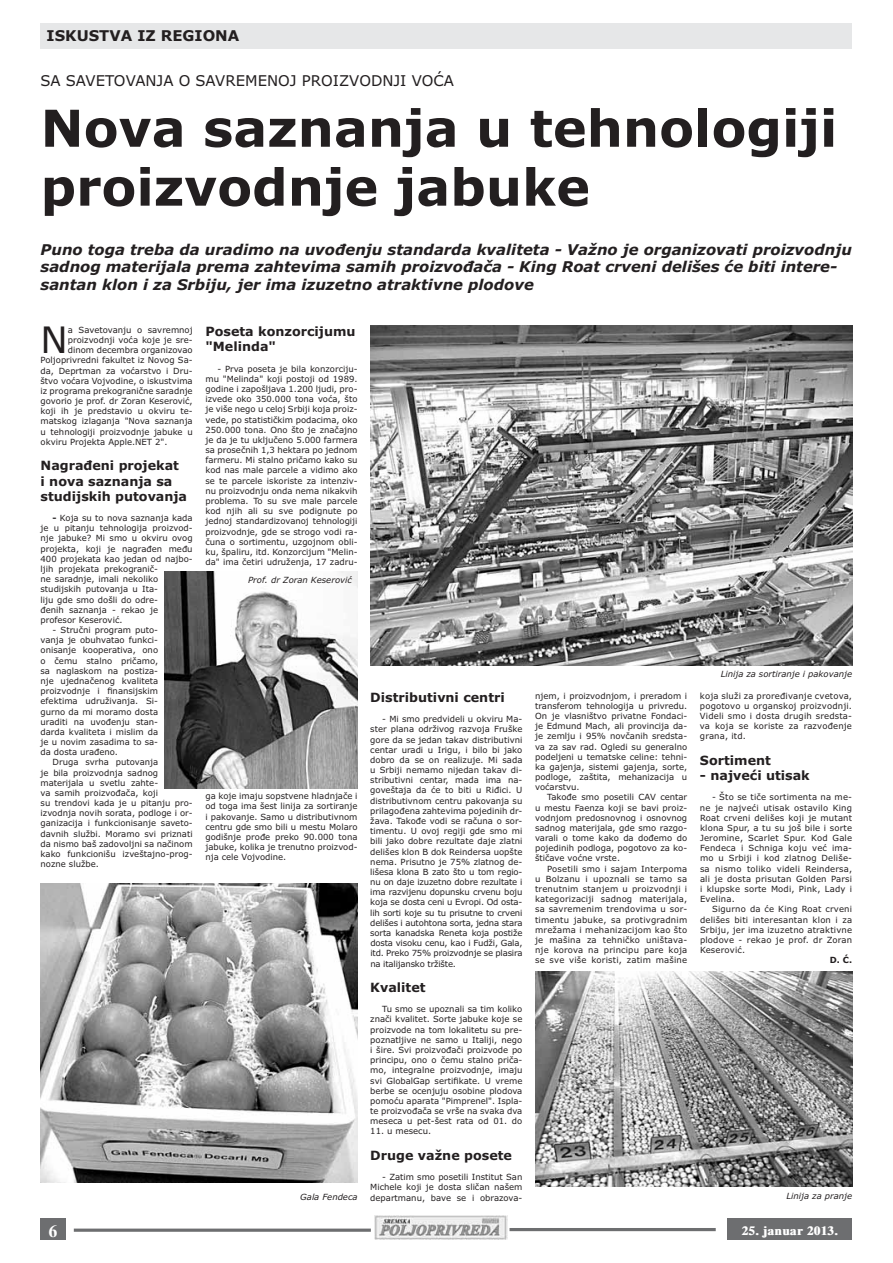
<style>
.page{position:relative;width:893px;height:1263px;background:#fff}
.page>*{position:absolute;margin:0;border:0;box-sizing:border-box;transform-origin:0 0}
.t1{font:700 50.85px/58.9px "Verdana";color:#231f20}
.t2{font:36.45px "Verdana";color:#231f20}
.t3{font:700 16.95px "YUC Times";color:#fff}
.t4{font:italic 700 14.85px/17.9px "Verdana";color:#231f20}
.t5{font:14.85px "Verdana";color:#231f20}
.t6{font:700 14.85px "Verdana";color:#231f20}
.t7{font:700 12.75px/15.3px "Verdana";color:#231f20}
.t8{font:700 12.75px "YUL Times";color:#fff}
.t9{font:8.55px/10.2px "Verdana";color:#231f20;text-align:justify}
.t10{font:italic 8.55px "Verdana";color:#231f20}
.t11{font:700 8.55px "Verdana";color:#231f20}
.s1{font-weight:700}
</style>
<div class="page">
<hr style="left:74px;top:1229px;width:297px;height:3px;background:#6d6e70">
<hr style="left:509px;top:1228px;width:207px;height:3px;background:#6d6e70">
<div style="left:41px;top:1219px;width:25px;height:21px;background:#6d6e70"></div>
<img style="left:374px;top:1215px;width:133px;height:25px">
<div style="left:728px;top:1219px;width:124px;height:21px;background:#6d6e70"></div>
<div style="left:41px;top:23px;width:811px;height:25px;background:#e6e7e8"></div>
<img style="left:370px;top:325px;width:482px;height:340px">
<img style="left:41px;top:883px;width:316px;height:299px">
<img style="left:535px;top:972px;width:317px;height:215px">
<img style="left:164px;top:571px;width:193px;height:218px">
<h3 class="t6" style="left:47px;top:30px;width:194px">IS KU STVA IZ RE GI O NA</h3>
<h3 class="t5" style="left:41px;top:74px;width:415px">SA SA VE TO VA NJA O SA VRE ME NOJ PRO IZ VOD NJI VO ĆA</h3>
<h1 class="t1" style="left:41px;top:103px;width:798px">No va sa zna nja u teh no lo gi ji pro iz vod nje ja bu ke</h1>
<p class="t4" style="left:41px;top:242px;width:813px">Pu no to ga tre ba da ura di mo na uvo đe nju stan dar da kva li te ta - Va žno je or ga ni zo va ti pro iz vod nju sad nog ma te ri ja la pre ma zah te vi ma sa mih pro iz vo đa ča - King Ro at cr ve ni de li šes će bi ti in te re&shy;san tan klon i za Sr bi ju, jer ima iz u zet no atrak tiv ne plo do ve</p>
<h2 class="t2" style="left:41px;top:326px;width:29px">N</h2>
<p class="t9" style="left:68px;top:325px;width:126px">a Sa ve to va nju o sa vrem noj</p>
<p class="t9" style="left:68px;top:336px;width:126px">pro iz vod nji vo ća ko je je sre-</p>
<p class="t9" style="left:68px;top:346px;width:126px">di nom de cem bra or ga ni zo vao</p>
<p class="t9" style="left:41px;top:356px;width:154px">Po ljo pri vred ni fa kul tet iz No vog Sa-</p>
<p class="t9" style="left:41px;top:366px;width:154px">da, De prt man za vo ćar stvo i Dru-</p>
<p class="t9" style="left:41px;top:376px;width:154px">štvo vo ća ra Voj vo di ne, o is ku stvi ma</p>
<p class="t9" style="left:41px;top:386px;width:154px">iz pro gra ma pre ko gra nič ne sa rad nje</p>
<p class="t9" style="left:41px;top:397px;width:154px">go vo rio je prof. dr Zo ran Ke se ro vić,</p>
<p class="t9" style="left:41px;top:407px;width:154px">ko ji ih je pred sta vio u okvi ru te-</p>
<p class="t9" style="left:41px;top:417px;width:154px">mat skog iz la ga nja "No va sa zna nja</p>
<p class="t9" style="left:41px;top:427px;width:154px">u teh no lo gi ji pro iz vod nje ja bu ke u</p>
<p class="t9" style="left:41px;top:437px;width:128px">okvi ru Pro jek ta Ap ple.NET 2".</p>
<h3 class="t7" style="left:41px;top:459px;width:148px">Na gra đe ni pro je kat<br>i no va sa zna nja sa stu dij skih pu to va nja</h3>
<p class="t9" style="left:41px;top:514px;width:154px;text-align:left;text-indent:12px"><span class="s1">-</span> Ko ja su to no va sa zna nja ka da je u pi ta nju teh no lo gi ja pro iz vod&shy;nje ja bu ke? Mi smo u okvi ru ovog pro jek ta, ko ji je na gra đen me đu<br>400 pro je ka ta kao je dan od naj bo&shy;ljih pro je ka ta pre ko gra nič-<br>ne sa rad nje, ima li ne ko li ko<br>stu dij skih pu to va nja u Ita-<br>li ju gde smo do šli do od re-<br>đe nih sa zna nja - re kao je<br>pro fe sor Ke se ro vić.</p>
<p class="t9" style="left:41px;top:626px;width:119px;text-indent:12px">- Struč ni pro gram pu to&shy;va nja je ob u hva tao funk ci&shy;o ni sa nje ko o pe ra ti va, ono o če mu stal no pri ča mo, sa na gla skom na po sti za&shy;nje ujed na če nog kva li te ta pro iz vod nje i fi nan sij skim efek ti ma udru ži va nja. Si&shy;gur no da mi mo ra mo do sta ura di ti na uvo đe nju stan&shy;dar da kva li te ta i mi slim da je u no vim za sa di ma to sa&shy;da do sta ura đe no.</p>
<p class="t9" style="left:41px;top:758px;width:154px;text-align:left;text-indent:12px">Dru ga svr ha pu to va nja<br>je bi la pro iz vod nja sad nog<br>ma te ri ja la u sve tlu zah te-<br>va sa mih pro iz vo đa ča, ko ji<br>su tren do vi ka da je u pi ta nju pro&shy;iz vod nja no vih so ra ta, pod lo ge i or&shy;ga ni za ci ja i funk ci o ni sa nje sa ve to&shy;dav nih slu žbi. Mo ra mo svi pri zna ti da ni smo baš za do volj ni sa na či nom ka ko funk ci o ni šu iz ve štaj no-prog&shy;no zne slu žbe.</p>
<h3 class="t7" style="left:205px;top:325px;width:152px">Po se ta kon zor ci ju mu "Me lin da"</h3>
<p class="t9" style="left:205px;top:364px;width:154px;text-indent:12px">- Pr va po se ta je bi la kon zor ci ju&shy;mu "Me lin da" ko ji po sto ji od 1989. go di ne i za po šlja va 1.200 lju di, pro&shy;iz ve de oko 350.000 to na vo ća, što je vi še ne go u ce loj Sr bi ji ko ja pro iz&shy;ve de, po sta ti stič kim po da ci ma, oko 250.000 to na. Ono što je zna čaj no je da je tu uklju če no 5.000 far me ra sa pro seč nih 1,3 hek ta ra po jed nom far me ru. Mi stal no pri ča mo ka ko su kod nas ma le par ce le a vi di mo ako se te par ce le is ko ri ste za in ten ziv&shy;nu pro iz vod nju on da ne ma ni ka kvih pro ble ma. To su sve ma le par ce le kod njih ali su sve po dig nu te po jed noj stan dar di zo va noj teh no lo gi ji pro iz vod nje, gde se stro go vo di ra&shy;ču na o sor ti men tu, uz goj nom ob li&shy;ku, špa li ru, itd. Kon zor ci jum "Me lin&shy;da" ima če ti ri udru že nja, 17 za dru-</p>
<p class="t10" style="left:248px;top:576px;width:105px">Prof. dr Zo ran Ke se ro vić</p>
<p class="t9" style="left:205px;top:792px;width:154px">ga ko je ima ju sop stve ne hlad nja če i od to ga ima šest li ni ja za sor ti ra nje i pa ko va nje. Sa mo u di stri bu tiv nom cen tru gde smo bi li u me stu Mo la ro go di šnje pro đe pre ko 90.000 to na ja bu ke, ko li ka je tre nut no pro iz vod&shy;nja ce le Voj vo di ne.</p>
<p class="t10" style="left:300px;top:1193px;width:59px">Ga la Fen de ca</p>
<h3 class="t7" style="left:370px;top:691px;width:136px">Di stri bu tiv ni cen tri</h3>
<p class="t9" style="left:370px;top:715px;width:154px;text-indent:12px">- Mi smo pred vi de li u okvi ru Ma&shy;ster pla na odr ži vog raz vo ja Fru ške go re da se je dan ta kav di stri bu tiv ni cen tar ura di u Iri gu, i bi lo bi ja ko do bro da se on re a li zu je. Mi sa da u Sr bi ji ne ma mo ni je dan ta kav di&shy;stri bu tiv ni cen tar, ma da ima na&shy;go ve šta ja da će to bi ti u Ri đi ci. U di stri bu tiv nom cen tru pa ko va nja su pri la go đe na zah te vi ma po je di nih dr&shy;ža va. Ta ko đe vo di se ra ču na o sor&shy;ti men tu. U ovoj re gi ji gde smo mi bi li ja ko do bre re zul ta te da je zlat ni de li šes klon B dok Re in der sa uop šte ne ma. Pri sut no je 75% zlat nog de&shy;li še sa klo na B za to što u tom re gi o&shy;nu on da je iz u zet no do bre re zul ta te i ima raz vi je nu do pun sku cr ve nu bo ju ko ja se do sta ce ni u Evro pi. Od osta&shy;lih sor ti ko je su tu pri sut ne to cr ve ni de li šes i autoh to na sor ta, jed na sta ra sor ta ka nad ska Re ne ta ko ja po sti že do sta vi so ku ce nu, kao i Fu dži, Ga la, itd. Pre ko 75% pro iz vod nje se pla si ra na ita li jan sko tr ži šte.</p>
<h3 class="t7" style="left:370px;top:981px;width:57px">Kva li tet</h3>
<p class="t9" style="left:370px;top:1005px;width:154px;text-indent:12px">Tu smo se upo zna li sa tim ko li ko zna či kva li tet. Sor te ja bu ke ko je se pro iz vo de na tom lo ka li te tu su pre&shy;po zna tlji ve ne sa mo u Ita li ji, ne go i ši re. Svi pro iz vo đa či pro iz vo de po prin ci pu, ono o če mu stal no pri ča&shy;mo, in te gral ne pro iz vod nje, ima ju svi Glo bal Gap ser ti fi ka te. U vre me ber be se oce nju ju oso bi ne plo do va po mo ću apa ra ta "Pim pre nel". Is pla&shy;te pro iz vo đa ča se vr še na sva ka dva me se ca u pet-šest ra ta od 01. do</p>
<p class="t9" style="left:370px;top:1127px;width:62px">11. u me se cu.</p>
<h3 class="t7" style="left:370px;top:1149px;width:143px">Dru ge va žne po se te</h3>
<p class="t9" style="left:370px;top:1173px;width:154px;text-indent:12px">- Za tim smo po se ti li In sti tut San Mic he le ko ji je do sta sli čan na šem de part ma nu, ba ve se i obra zo va-</p>
<p class="t9" style="left:535px;top:691px;width:154px">njem, i pro iz vod njom, i pre ra dom i tran sfe rom teh no lo gi ja u pri vre du.<br>On je vla sni štvo pri vat ne Fon da ci&shy;je Ed mund Mach, ali pro vin ci ja da&shy;je ze mlju i 95% nov ča nih sred sta&shy;va za sav rad. Ogle di su ge ne ral no po de lje ni u te mat ske ce li ne: teh ni&shy;ka ga je nja, si ste mi ga je nja, sor te, pod lo ge, za šti ta, me ha ni za ci ja u vo ćar stvu.</p>
<p class="t9" style="left:535px;top:793px;width:154px;text-indent:12px">Ta ko đe smo po se ti li CAV cen tar u me stu Fa en za ko ji se ba vi pro iz&shy;vod njom pre do snov nog i osnov nog sad nog ma te ri ja la, gde smo raz go&shy;va ra li o to me ka ko da do đe mo do po je di nih pod lo ga, po go to vo za ko&shy;šti ča ve voć ne vr ste.</p>
<p class="t9" style="left:535px;top:864px;width:154px;text-indent:12px">Po se ti li smo i sa jam In ter po ma u Bol za nu i upo zna li se ta mo sa tre nut nim sta njem u pro iz vod nji i ka te go ri za ci ji sad nog ma te ri ja la, sa sa vre me nim tren do vi ma u sor&shy;ti men tu ja bu ke, sa pro tiv grad nim mre ža ma i me ha ni za ci jom kao što je ma ši na za teh nič ko uni šta va&shy;nje ko ro va na prin ci pu pa re ko ja se sve vi še ko ri sti, za tim ma ši ne</p>
<p class="t10" style="left:721px;top:670px;width:133px">Li ni ja za sor ti ra nje i pa ko va nje</p>
<p class="t9" style="left:700px;top:691px;width:154px">ko ja slu ži za pro re đi va nje cve to va, po go to vo u or gan skoj pro iz vod nji.<br>Vi de li smo i do sta dru gih sred sta&shy;va ko ja se ko ri ste za raz vo đe nje gra na, itd.</p>
<h3 class="t7" style="left:700px;top:754px;width:73px">Sor ti ment</h3>
<h3 class="t7" style="left:700px;top:769px;width:111px">- naj ve ći uti sak</h3>
<p class="t9" style="left:700px;top:793px;width:154px;text-indent:12px">- Što se ti če sor ti men ta na me&shy;ne je naj ve ći uti sak osta vi lo King Ro at cr ve ni de li šes ko ji je mu tant klo na Spur, a tu su još bi le i sor te Je ro mi ne, Scar let Spur. Kod Ga le Fen de ca i Schni ga ko ju već ima&shy;mo u Sr bi ji i kod zlat nog De li še&shy;sa ni smo to li ko vi de li Re in der sa, ali je do sta pri su tan Gol den Par si i klup ske sor te Mo di, Pink, Lady i Eve li na.</p>
<p class="t9" style="left:700px;top:905px;width:154px;text-indent:12px">Si gur no da će King Ro at cr ve ni de li šes bi ti in te re san tan klon i za Sr bi ju, jer ima iz u zet no atrak tiv ne plo do ve - re kao je prof. dr Zo ran Ke se ro vić.</p>
<p class="t11" style="left:830px;top:957px;width:24px">D. Ć.</p>
<p class="t10" style="left:786px;top:1193px;width:67px">Li ni ja za pra nje</p>
<h3 class="t3" style="left:49px;top:1221px;width:10px">6</h3>
<h3 class="t8" style="left:742px;top:1223px;width:98px">25. januar 2013.</h3>
</div>
